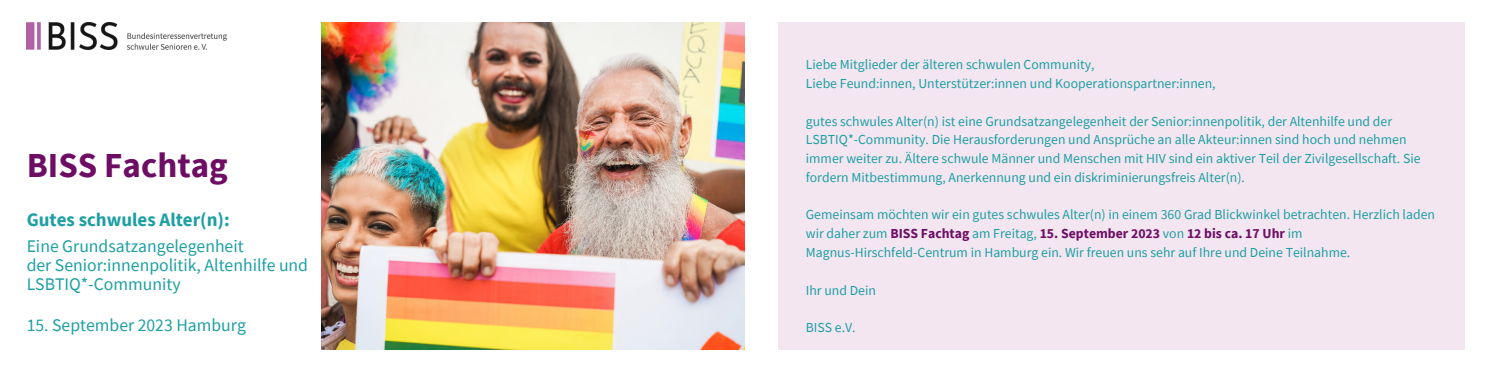
<style>
.page{position:relative;width:1488px;height:373px;background:#fff}
.page>*{position:absolute;margin:0;border:0;box-sizing:border-box;transform-origin:0 0}
.t1{font:700 35px "Source Sans Pro";color:#6d0e64}
.t2{font:700 18.88px "Source Sans Pro";color:#1d9fa3}
.t3{font:17.62px "Source Sans Pro";color:#1d9fa3}
.t4{font:13.75px/18.8px "Source Sans Pro";color:#1d9fa3}
.s1{font-weight:700;color:#6d0e64}
</style>
<div class="page">
<div style="left:778px;top:22px;width:686px;height:328px;background:#f3e6f1"></div>
<img style="left:27px;top:22px;width:200px;height:28px">
<img style="left:321px;top:22px;width:423px;height:327px">
<p class="t1" style="left:27px;top:142px;width:203px">BISS Fachtag</p>
<p class="t2" style="left:27px;top:207px;width:205px">Gutes schwules Alter(n):</p>
<p class="t3" style="left:27px;top:234px;width:219px">Eine Grundsatzangelegenheit</p>
<p class="t3" style="left:27px;top:253px;width:283px">der Senior:innenpolitik, Altenhilfe und</p>
<p class="t3" style="left:27px;top:272px;width:155px">LSBTIQ*-Community</p>
<p class="t3" style="left:27px;top:313px;width:221px">15. September 2023 Hamburg</p>
<p class="t4" style="left:806px;top:55px;width:290px">Liebe Mitglieder der älteren schwulen Community,</p>
<p class="t4" style="left:806px;top:73px;width:411px">Liebe Feund:innen, Unterstützer:innen und Kooperationspartner:innen,</p>
<p class="t4" style="left:806px;top:111px;width:616px">gutes schwules Alter(n) ist eine Grundsatzangelegenheit der Senior:innenpolitik, der Altenhilfe und der LSBTIQ*-Community. Die Herausforderungen und Ansprüche an alle Akteur:innen sind hoch und nehmen immer weiter zu. Ältere schwule Männer und Menschen mit HIV sind ein aktiver Teil der Zivilgesellschaft. Sie fordern Mitbestimmung, Anerkennung und ein diskriminierungsfreis Alter(n).</p>
<p class="t4" style="left:806px;top:205px;width:631px">Gemeinsam möchten wir ein gutes schwules Alter(n) in einem 360 Grad Blickwinkel betrachten. Herzlich laden wir daher zum <span class="s1">BISS Fachtag</span> am Freitag, <span class="s1">15. September 2023</span> von <span class="s1">12 bis ca. 17 Uhr</span> im</p>
<p class="t4" style="left:806px;top:242px;width:546px">Magnus-Hirschfeld-Centrum in Hamburg ein. Wir freuen uns sehr auf Ihre und Deine Teilnahme.</p>
<p class="t4" style="left:806px;top:280px;width:72px">Ihr und Dein</p>
<p class="t4" style="left:806px;top:317px;width:51px">BISS e.V.</p>
</div>
